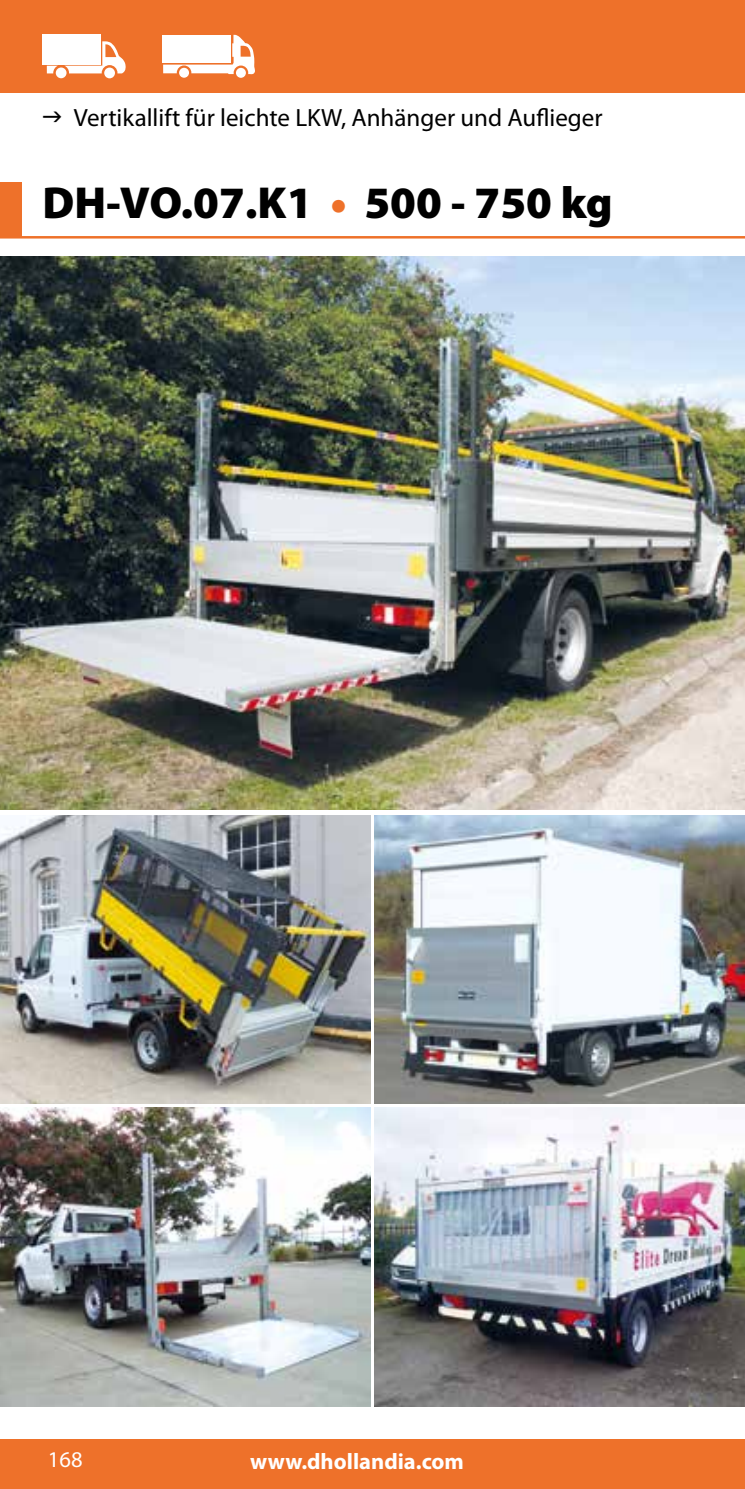
<style>
.page{position:relative;width:745px;height:1489px;background:#fff}
.page>*{position:absolute;margin:0;border:0;box-sizing:border-box;transform-origin:0 0}
.t1{font:900 45px "Myriad Pro";color:#000}
.t2{font:25px "Myriad Pro";color:#000}
.t3{font:700 22.5px "Myriad Pro";color:#fff}
.t4{font:22.5px "Myriad Pro";color:#fff}
.s1{color:#ee712a}
</style>
<div class="page">
<div style="left:0;top:1439px;width:744px;height:49px;background:#ee712a"></div>
<img style="left:0;top:815px;width:370px;height:288px">
<img style="left:0;top:1107px;width:370px;height:299px">
<img style="left:374px;top:815px;width:370px;height:288px">
<img style="left:374px;top:1107px;width:370px;height:299px">
<div style="left:0;top:0;width:744px;height:92px;background:#ee712a"></div>
<hr style="left:0;top:236px;width:744px;height:2px;background:#ee712a">
<div style="left:0;top:182px;width:21px;height:55px;background:#ee712a"></div>
<img style="left:0;top:256px;width:744px;height:553px">
<div style="left:43px;top:34px;width:58px;height:30px;background:#fff"></div>
<svg style="left:47px;top:66px;width:11px;height:7px"></svg>
<svg style="left:64px;top:41px;width:62px;height:32px"></svg>
<div style="left:56px;top:67px;width:10px;height:11px;background:#fff;border-radius:50%"></div>
<div style="left:104px;top:68px;width:11px;height:10px;background:#fff;border-radius:50%"></div>
<div style="left:162px;top:35px;width:68px;height:28px;background:#fff"></div>
<svg style="left:163px;top:35px;width:92px;height:39px"></svg>
<svg style="left:177px;top:65px;width:14px;height:15px"></svg>
<svg style="left:233px;top:66px;width:15px;height:14px"></svg>
<div style="left:179px;top:68px;width:10px;height:10px;background:#fff;border-radius:50%"></div>
<div style="left:236px;top:68px;width:10px;height:10px;background:#fff;border-radius:50%"></div>
<p class="t2" style="left:74px;top:102px;width:530px">Vertikallift für leichte LKW, Anhänger und Auflieger</p>
<h1 class="t1" style="left:43px;top:173px;width:571px">DH-VO.07.K1 <span class="s1">•</span> 500 - 750 kg</h1>
<p class="t4" style="left:48px;top:1445px;width:36px">168</p>
<p class="t3" style="left:250px;top:1446px;width:215px">www.dhollandia.com</p>
</div>
